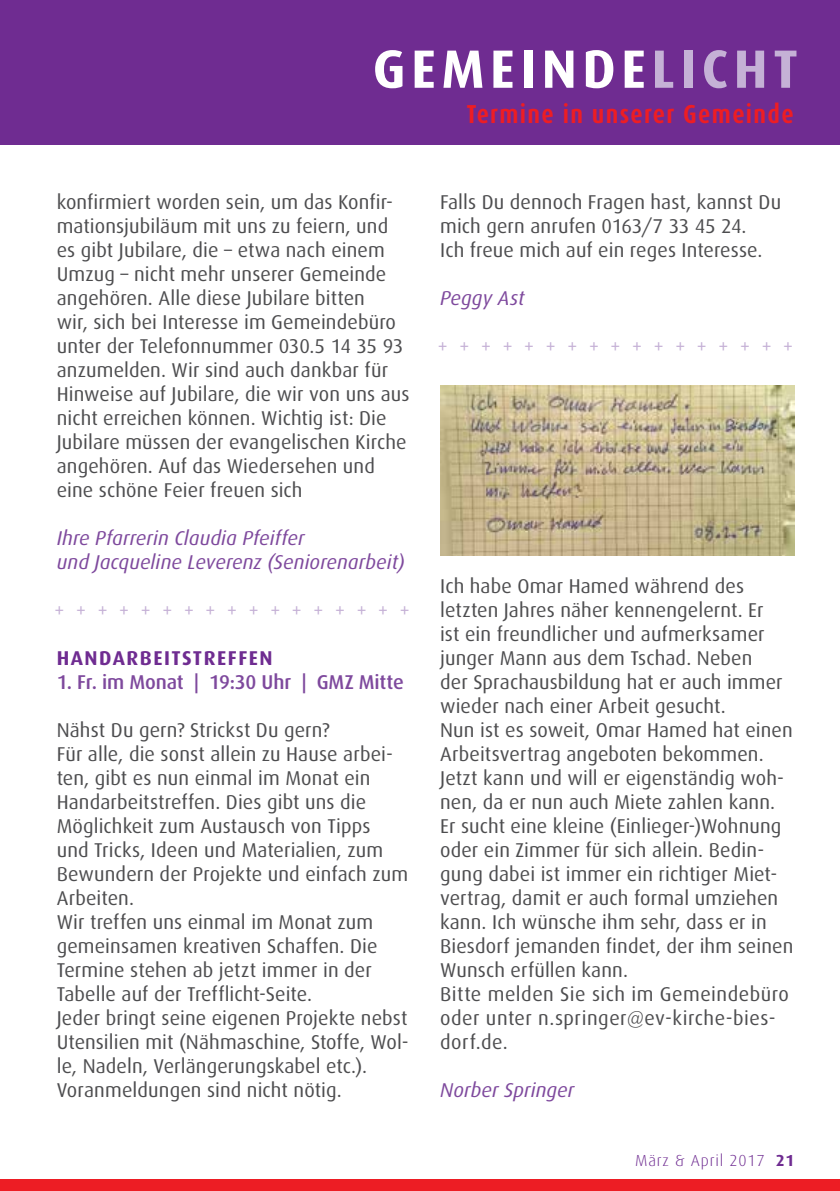
<style>
.page{position:relative;width:840px;height:1191px;background:#fff}
.page>*{position:absolute;margin:0;border:0;box-sizing:border-box;transform-origin:0 0}
.t1{font:700 54px "Dax";letter-spacing:.1em;color:#fff}
.t2{font:700 26px "Dax Condensed";letter-spacing:.05em;color:#ed1d24}
.t3{font:20px/24px "Dax";letter-spacing:.005em;color:#4d4d4f}
.t4{font:italic 20px/24px "Dax";letter-spacing:.005em;color:#7e499d}
.t5{font:20px "Dax";color:#c5b1d6}
.t6{font:500 20px "Dax";letter-spacing:-.005em;color:#7e499d}
.t7{font:700 20px "Dax";letter-spacing:.075em;color:#6f2c91}
.t8{font:300 16px "Dax";letter-spacing:.05em;color:#6f2c91}
.s1{color:#c5b1d6}
.s2{font-weight:700}
</style>
<div class="page">
<div style="left:0;top:1179px;width:839px;height:12px;background:#ed1d24"></div>
<div style="left:0;top:0;width:839px;height:145px;background:#6f2c91"></div>
<img style="left:440px;top:385px;width:354px;height:171px">
<h1 class="t1" style="left:372px;top:39px;width:426px">GEMEINDE<span class="s1">LICHT</span></h1>
<h2 class="t2" style="left:466px;top:99px;width:328px">Termine in unserer Gemeinde</h2>
<p class="t3" style="left:57px;top:190px;width:354px">konfirmiert worden sein, um das Konfir&shy;mationsjubiläum mit uns zu feiern, und es gibt Jubilare, die – etwa nach einem Umzug – nicht mehr unserer Gemeinde angehören. Alle diese Jubilare bitten<br>wir, sich bei Interesse im Gemeindebüro unter der Telefonnummer 030.5 14 35 93 anzumelden. Wir sind auch dankbar für<br>H inweise auf Jubilare, die wir von uns aus nicht erreichen können. Wichtig ist: Die Jubilare müssen der evangelischen Kirche angehören. Auf das Wiedersehen und eine schöne Feier freuen sich</p>
<p class="t4" style="left:57px;top:526px;width:349px">Ihre Pfarrerin Claudia Pfeiffer<br>und Jacqueline Leverenz (Seniorenarbeit)</p>
<p class="t5" style="left:54px;top:598px;width:357px">+++++++++++++++++</p>
<p class="t7" style="left:57px;top:646px;width:217px">HANDARBEITSTREFFEN</p>
<p class="t6" style="left:57px;top:670px;width:348px">1. Fr. im Monat | 19:30 Uhr | GMZ Mitte</p>
<p class="t3" style="left:57px;top:718px;width:353px">Nähst Du gern? Strickst Du gern?<br>Für alle, die sonst allein zu Hause arbei&shy;ten, gibt es nun einmal im Monat ein Handarbeitstreffen. Dies gibt uns die Möglichkeit zum Austausch von Tipps<br>und Tricks, Ideen und Materialien, zum Bewundern der Projekte und einfach zum Arbeiten.<br>Wir treffen uns einmal im Monat zum gemeinsamen kreativen Schaffen. Die Termine stehen ab jetzt immer in der Tabelle auf der Trefflicht-Seite.<br>Jeder bringt seine eigenen Projekte nebst Utensilien mit (Nähmaschine, Stoffe, Wol&shy;le, Nadeln, Verlängerungskabel etc.).<br>Voranmeldungen sind nicht nötig.</p>
<p class="t3" style="left:440px;top:190px;width:342px">Falls Du dennoch Fragen hast, kannst Du mich gern anrufen 0163/7 33 45 24.<br>Ich freue mich auf ein reges Interesse.</p>
<p class="t4" style="left:440px;top:286px;width:86px">Peggy Ast</p>
<p class="t5" style="left:437px;top:334px;width:357px">+++++++++++++++++</p>
<p class="t3" style="left:440px;top:574px;width:354px">Ich habe Omar Hamed während des letzten Jahres näher kennengelernt. Er<br>ist ein freundlicher und aufmerksamer junger Mann aus dem Tschad. Neben<br>der Sprachausbildung hat er auch immer wieder nach einer Arbeit gesucht.<br>Nun ist es soweit, Omar Hamed hat einen Arbeitsvertrag angeboten bekommen.<br>Jetzt kann und will er eigenständig woh&shy;nen, da er nun auch Miete zahlen kann.<br>Er sucht eine kleine (Einlieger-)Wohnung oder ein Zimmer für sich allein. Bedin&shy;gung dabei ist immer ein richtiger Miet&shy;vertrag, damit er auch formal umziehen kann. Ich wünsche ihm sehr, dass er in Biesdorf jemanden findet, der ihm seinen Wunsch erfüllen kann.<br>Bitte melden Sie sich im Gemeindebüro oder unter n.springer@ev-kirche-bies&shy;dorf.de.</p>
<p class="t4" style="left:440px;top:1078px;width:136px">Norber Springer</p>
<p class="t8" style="left:634px;top:1151px;width:161px">März &amp; April 2017 <span class="s2">21</span></p>
</div>
